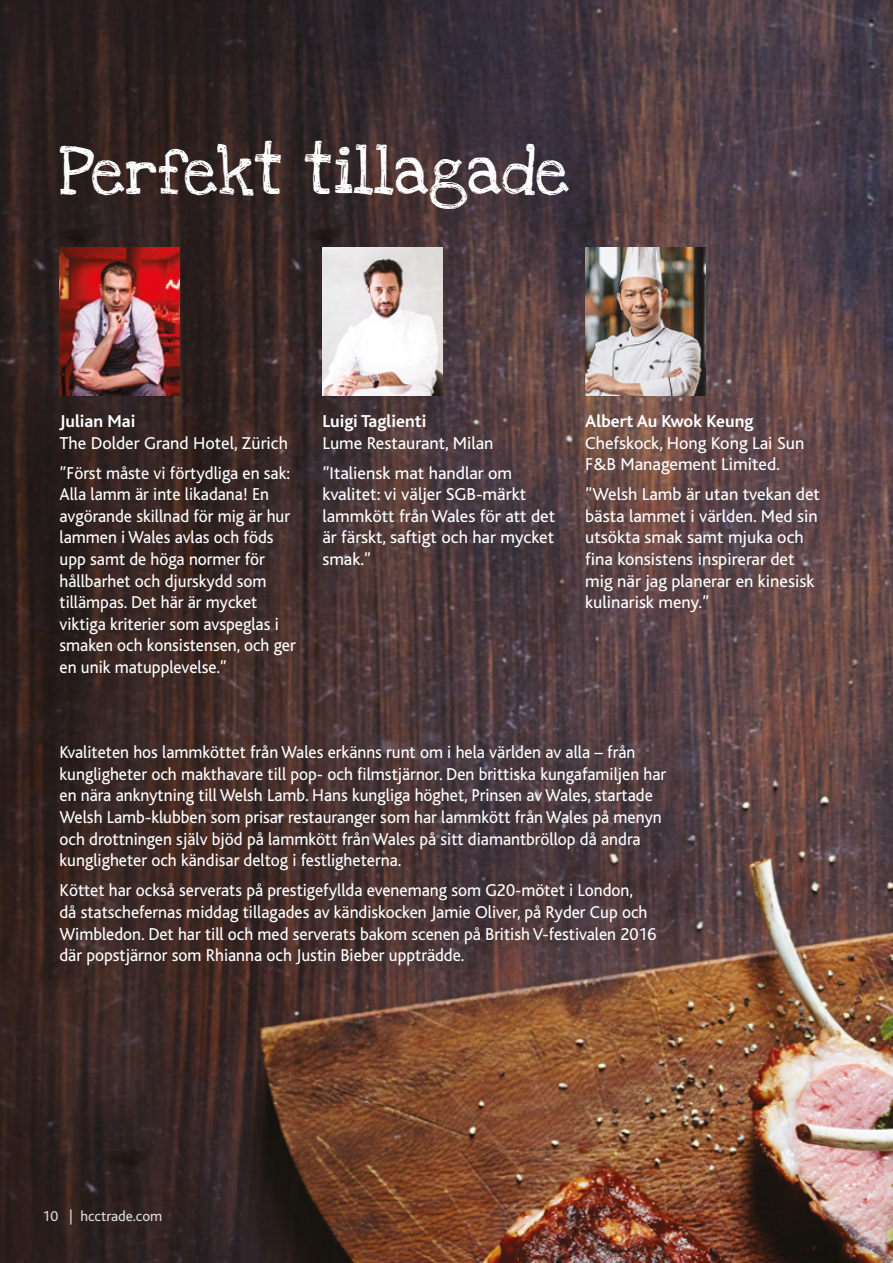
<style>
.page{position:relative;width:893px;height:1263px;background:#fff}
.page>*{position:absolute;margin:0;border:0;box-sizing:border-box;transform-origin:0 0}
.t1{font:48px "Welsh Lamb Distressed";color:#fff}
.t2{font:18px/21.6px "Bliss";color:#fff;scale:.96 1}
.t3{font:18px/21.6px "Bliss";color:#fff}
.t4{font:700 18px "Bliss";color:#fff}
.t5{font:15px "Bliss";color:#dadada}
</style>
<div class="page">
<img style="left:0;top:0;width:893px;height:1263px">
<img style="left:60px;top:248px;width:120px;height:147px">
<img style="left:585px;top:248px;width:120px;height:147px">
<img style="left:322px;top:248px;width:120px;height:147px">
<h1 class="t1" style="left:60px;top:132px;width:511px">Perfekt tillagade</h1>
<p class="t4" style="left:60px;top:412px;width:77px">Julian Mai</p>
<p class="t3" style="left:60px;top:428px;width:232px;line-height:30.2px">The Dolder Grand Hotel, Zürich ”Först måste vi förtydliga en sak:</p>
<p class="t2" style="left:60px;top:484px;width:248px">Alla lamm är inte likadana! En avgörande skillnad för mig är hur lammen i Wales avlas och föds upp samt de höga normer för hållbarhet och djurskydd som tillämpas. Det här är mycket viktiga kriterier som avspeglas i smaken och konsistensen, och ger en unik matupplevelse.”</p>
<p class="t4" style="left:322px;top:412px;width:105px">Luigi Taglienti</p>
<p class="t3" style="left:322px;top:428px;width:191px;line-height:30.2px">Lume Restaurant, Milan ”Italiensk mat handlar om</p>
<p class="t3" style="left:322px;top:484px;width:234px">kvalitet: vi väljer SGB-märkt lammkött från Wales för att det är färskt, saftigt och har mycket smak.”</p>
<p class="t4" style="left:585px;top:412px;width:170px">Albert Au Kwok Keung</p>
<p class="t3" style="left:585px;top:432px;width:221px">Chefskock, Hong Kong Lai Sun<br>F&amp;B Management Limited.</p>
<p class="t3" style="left:585px;top:484px;width:236px">”Welsh Lamb är utan tvekan det bästa lammet i världen. Med sin utsökta smak samt mjuka och fina konsistens inspirerar det mig när jag planerar en kinesisk kulinarisk meny.”</p>
<p class="t2" style="left:60px;top:742px;width:633px">Kvaliteten hos lammköttet från Wales erkänns runt om i hela världen av alla – från kungligheter och makthavare till pop- och filmstjärnor. Den brittiska kungafamiljen har en nära anknytning till Welsh Lamb. Hans kungliga höghet, Prinsen av Wales, startade Welsh Lamb-klubben som prisar restauranger som har lammkött från Wales på menyn och drottningen själv bjöd på lammkött från Wales på sitt diamantbröllop då andra kungligheter och kändisar deltog i festligheterna.</p>
<p class="t2" style="left:60px;top:880px;width:623px">Köttet har också serverats på prestigefyllda evenemang som G20-mötet i London,<br>då statschefernas middag tillagades av kändiskocken Jamie Oliver, på Ryder Cup och Wimbledon. Det har till och med serverats bakom scenen på British V-festivalen 2016 där popstjärnor som Rhianna och Justin Bieber uppträdde.</p>
<p class="t5" style="left:43px;top:1208px;width:121px">10 | hcctrade.com</p>
</div>
